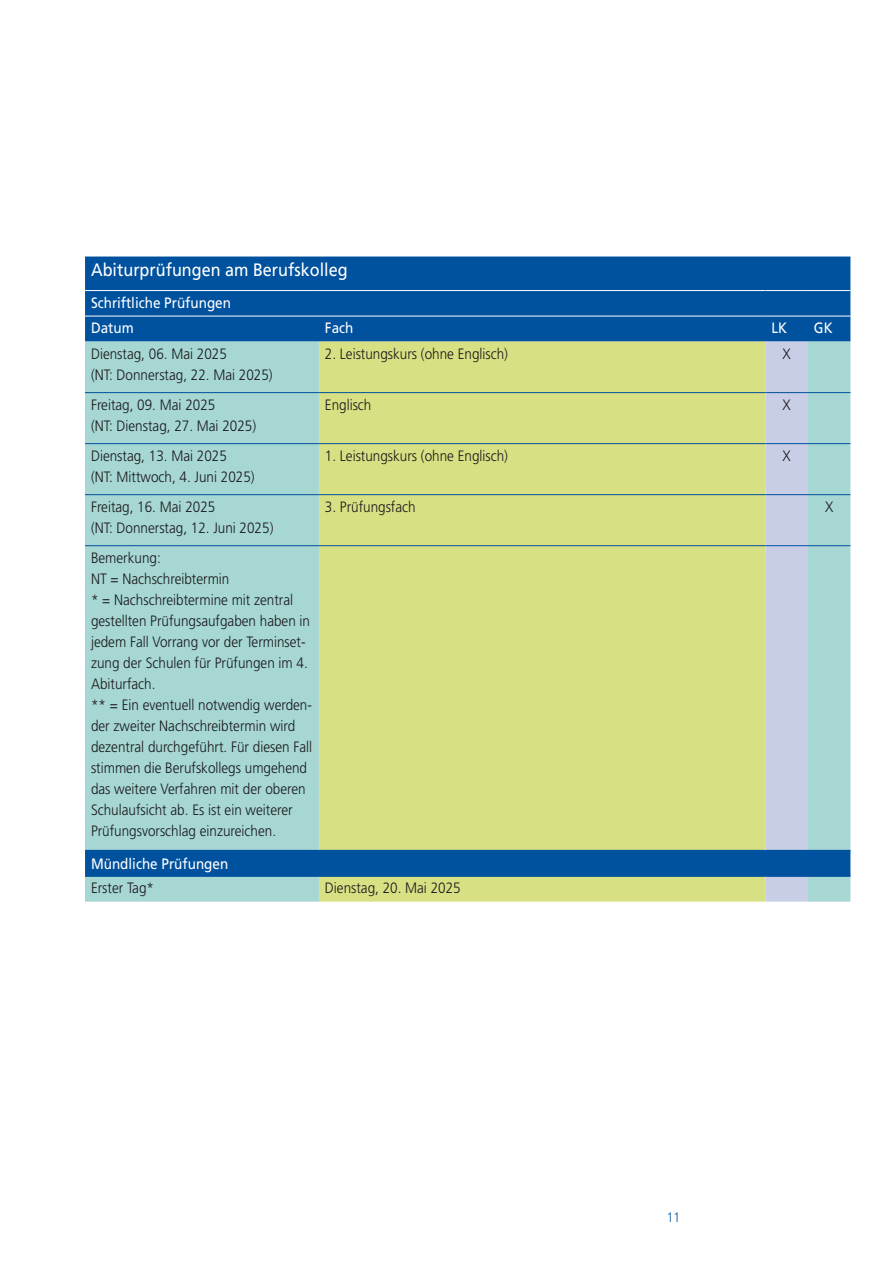
<style>
.page{position:relative;width:893px;height:1263px;background:#fff}
.page>*{position:absolute;margin:0;border:0;box-sizing:border-box;transform-origin:0 0}
.t1{font:18px "Frutiger LT Pro";color:#fff;scale:.9 1}
.t2{font:300 15px/21px "Frutiger LT Pro";color:#1a171c;scale:.9 1}
.t3{font:15px/25.5px "Frutiger LT Pro";color:#fff;scale:.9 1}
.t4{font:300 13.5px "Frutiger LT Pro";color:#00519e;scale:.9 1}
</style>
<div class="page">
<div style="left:85px;top:256px;width:765px;height:86px;background:#00519e"></div>
<div style="left:85px;top:342px;width:234px;height:560px;background:#a6d7d2"></div>
<div style="left:319px;top:342px;width:446px;height:560px;background:#d7e082"></div>
<svg style="left:765px;top:342px;width:85px;height:560px;background:#afccd9"></svg>
<hr style="left:85px;top:290px;width:234px;height:1px;background:#fff">
<hr style="left:319px;top:290px;width:446px;height:1px;background:#fff">
<hr style="left:765px;top:290px;width:43px;height:1px;background:#fff">
<hr style="left:808px;top:290px;width:42px;height:1px;background:#fff">
<hr style="left:85px;top:316px;width:234px;height:1px;background:#fff">
<hr style="left:319px;top:316px;width:446px;height:1px;background:#fff">
<hr style="left:765px;top:316px;width:43px;height:1px;background:#fff">
<hr style="left:808px;top:316px;width:42px;height:1px;background:#fff">
<hr style="left:85px;top:850px;width:234px;height:1px;background:#00519e">
<hr style="left:319px;top:850px;width:446px;height:1px;background:#00519e">
<hr style="left:765px;top:850px;width:43px;height:1px;background:#00519e">
<hr style="left:808px;top:850px;width:42px;height:1px;background:#00519e">
<hr style="left:85px;top:875px;width:234px;height:2px;background:#00519e">
<hr style="left:319px;top:875px;width:446px;height:2px;background:#00519e">
<hr style="left:765px;top:875px;width:43px;height:2px;background:#00519e">
<hr style="left:808px;top:875px;width:42px;height:2px;background:#00519e">
<hr style="left:85px;top:392px;width:234px;height:1px;background:#00519e">
<hr style="left:319px;top:392px;width:446px;height:1px;background:#00519e">
<hr style="left:765px;top:392px;width:43px;height:1px;background:#00519e">
<hr style="left:808px;top:392px;width:42px;height:1px;background:#00519e">
<hr style="left:85px;top:443px;width:234px;height:1px;background:#00519e">
<hr style="left:319px;top:443px;width:446px;height:1px;background:#00519e">
<hr style="left:765px;top:443px;width:43px;height:1px;background:#00519e">
<hr style="left:808px;top:443px;width:42px;height:1px;background:#00519e">
<hr style="left:85px;top:494px;width:234px;height:1px;background:#00519e">
<hr style="left:319px;top:494px;width:446px;height:1px;background:#00519e">
<hr style="left:765px;top:494px;width:43px;height:1px;background:#00519e">
<hr style="left:808px;top:494px;width:42px;height:1px;background:#00519e">
<hr style="left:85px;top:545px;width:234px;height:1px;background:#00519e">
<hr style="left:319px;top:545px;width:446px;height:1px;background:#00519e">
<hr style="left:765px;top:545px;width:43px;height:1px;background:#00519e">
<hr style="left:808px;top:545px;width:42px;height:1px;background:#00519e">
<p class="t1" style="left:91px;top:259px;width:287px">Abiturprüfungen am Berufskolleg</p>
<p class="t3" style="left:91px;top:290px;width:157px">Schriftliche Prüfungen<br>Datum</p>
<p class="t3" style="left:325px;top:315px;width:33px">Fach</p>
<p class="t3" style="left:771px;top:315px;width:19px">LK</p>
<p class="t3" style="left:814px;top:315px;width:22px">GK</p>
<p class="t2" style="left:91px;top:343px;width:203px">Dienstag, 06. Mai 2025<br>(NT: Donnerstag, 22. Mai 2025)</p>
<p class="t2" style="left:325px;top:343px;width:205px">2. Leistungskurs (ohne Englisch)</p>
<p class="t2" style="left:783px;top:343px;width:11px">X</p>
<p class="t2" style="left:91px;top:394px;width:185px">Freitag, 09. Mai 2025<br>(NT: Dienstag, 27. Mai 2025)</p>
<p class="t2" style="left:325px;top:394px;width:53px">Englisch</p>
<p class="t2" style="left:783px;top:394px;width:11px">X</p>
<p class="t2" style="left:91px;top:445px;width:183px">Dienstag, 13. Mai 2025<br>(NT: Mittwoch, 4. Juni 2025)</p>
<p class="t2" style="left:325px;top:445px;width:205px">1. Leistungskurs (ohne Englisch)</p>
<p class="t2" style="left:783px;top:445px;width:11px">X</p>
<p class="t2" style="left:91px;top:496px;width:204px">Freitag, 16. Mai 2025<br>(NT: Donnerstag, 12. Juni 2025)</p>
<p class="t2" style="left:325px;top:496px;width:102px">3. Prüfungsfach</p>
<p class="t2" style="left:825px;top:496px;width:11px">X</p>
<p class="t2" style="left:91px;top:547px;width:247px">Bemerkung:<br>NT = Nachschreibtermin<br>* = Nachschreibtermine mit zentral gestellten Prüfungsaufgaben haben in jedem Fall Vorrang vor der Terminset&shy;zung der Schulen für Prüfungen im 4.<br>Abiturfach.<br>** = Ein eventuell notwendig werden&shy;der zweiter Nachschreibtermin wird dezentral durchgeführt. Für diesen Fall stimmen die Berufskollegs umgehend das weitere Verfahren mit der oberen<br>Schulaufsicht ab. Es ist ein weiterer<br>Prüfungsvorschlag einzureichen.</p>
<p class="t3" style="left:91px;top:851px;width:154px">Mündliche Prüfungen</p>
<p class="t2" style="left:91px;top:878px;width:72px">Erster Tag*</p>
<p class="t2" style="left:325px;top:878px;width:152px">Dienstag, 20. Mai 2025</p>
<p class="t4" style="left:667px;top:1209px;width:17px">11</p>
</div>
